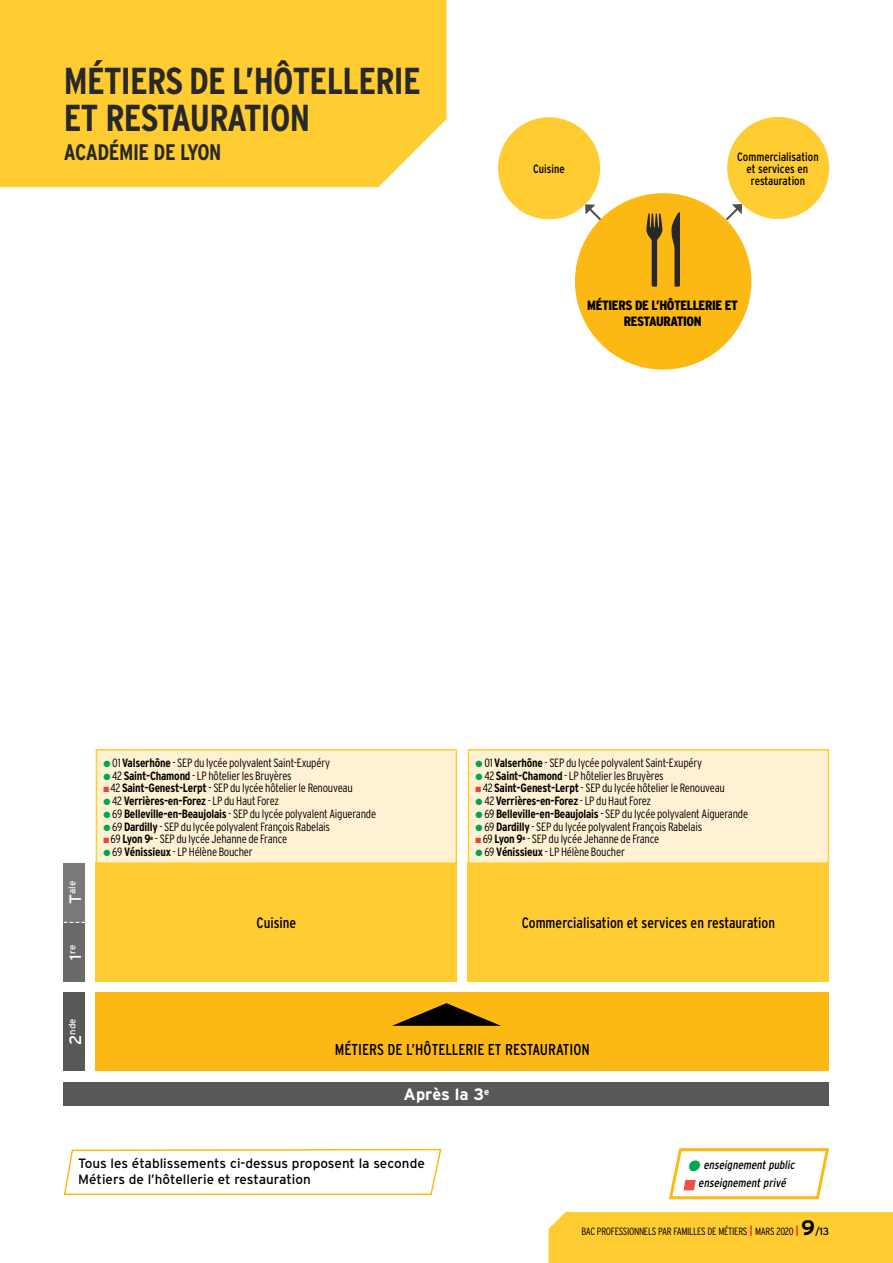
<style>
.page{position:relative;width:893px;height:1263px;background:#fff}
.page>*{position:absolute;margin:0;border:0;box-sizing:border-box;transform-origin:0 0}
.t1{font:700 condensed 37.5px "Interstate";color:#292829}
.t2{font:700 condensed 22.5px "Interstate";color:#292829}
.t3{font:700 16.5px "Interstate";color:#fff}
.t4{font:condensed 15.75px "Interstate";color:#000}
.t5{font:condensed 15px "Interstate";color:#000}
.t6{font:13.5px/16.2px "Interstate";color:#000}
.t7{font:900 condensed 13.5px "Interstate";color:#000}
.t8{font:300 condensed 12px "Interstate";letter-spacing:-.02em;color:#000}
.t9{font:700 condensed 12px "Interstate";letter-spacing:-.02em;color:#000}
.t10{font:condensed 12px/12px "Interstate";color:#000;text-align:center}
.t11{font:italic condensed 12px/18px "Interstate";color:#000;text-align:center}
.t12{font:300 condensed 10.5px "Interstate";letter-spacing:-.03em;color:#000}
.t13{font:9.6px "Interstate";color:#fff}
.s1{font-size:16.5px}
.s2{color:#00a651}
.s3{font-weight:700}
.s4{color:#ec4433}
.s5{font-weight:300}
.s6{font-weight:900;color:#ec4433}
.s7{font-weight:700;font-stretch:normal;font-size:21px}
.s8{font-weight:400;font-stretch:normal}
</style>
<div class="page">
<div style="left:549px;top:1212px;width:344px;height:51px;background:#ffcc31"></div>
<svg style="left:668px;top:1148px;width:162px;height:52px"></svg>
<div style="left:0;top:0;width:446px;height:187px;background:#ffcc31"></div>
<div style="left:64px;top:1082px;width:765px;height:24px;background:#585856"></div>
<div style="left:96px;top:992px;width:733px;height:79px;background:#fdb913"></div>
<svg style="left:392px;top:1003px;width:109px;height:23px"></svg>
<div style="left:96px;top:863px;width:361px;height:119px;background:#ffcc31"></div>
<div style="left:468px;top:863px;width:361px;height:119px;background:#ffcc31"></div>
<div style="left:64px;top:992px;width:21px;height:79px;background:#585856"></div>
<div style="left:64px;top:922px;width:21px;height:60px;background:#696a68"></div>
<div style="left:64px;top:863px;width:21px;height:59px;background:#797a78"></div>
<svg style="left:64px;top:922px;width:21px;height:1px"></svg>
<div style="left:468px;top:750px;width:360px;height:113px;background:#fff1d4"></div>
<div style="left:468px;top:749px;width:361px;height:115px;border:2px solid #ffcc31"></div>
<div style="left:96px;top:750px;width:360px;height:113px;background:#fff1d4"></div>
<div style="left:96px;top:749px;width:361px;height:115px;border:2px solid #ffcc31"></div>
<div style="left:727px;top:117px;width:102px;height:102px;background:#ffcc31;border-radius:50%"></div>
<div style="left:498px;top:117px;width:102px;height:102px;background:#ffcc31;border-radius:50%"></div>
<svg style="left:724px;top:204px;width:18px;height:18px"></svg>
<svg style="left:585px;top:204px;width:16px;height:16px"></svg>
<div style="left:575px;top:193px;width:176px;height:177px;background:#fdb913;border-radius:50%"></div>
<svg style="left:646px;top:213px;width:17px;height:74px"></svg>
<svg style="left:671px;top:212px;width:9px;height:75px"></svg>
<svg style="left:63px;top:1148px;width:379px;height:47px"></svg>
<h1 class="t1" style="left:64px;top:58px;width:40px">Métiers</h1>
<h1 class="t1" style="left:189px;top:58px;width:121px">de l’hôtellerie</h1>
<h1 class="t1" style="left:64px;top:95px;width:60px">et restauration</h1>
<h2 class="t2" style="left:64px;top:138px;width:23px">Académie</h2>
<h2 class="t2" style="left:154px;top:138px;width:56px">de lyon</h2>
<p class="t10" style="left:533px;top:163px;width:33px">Cuisine</p>
<p class="t10" style="left:737px;top:150px;width:83px">Commercialisation et services en restauration</p>
<p class="t7" style="left:587px;top:297px;width:16px">MÉTIERS</p>
<p class="t7" style="left:635px;top:297px;width:47px">DE L’HÔTELLERIE</p>
<p class="t7" style="left:725px;top:297px;width:8px">ET</p>
<p class="t7" style="left:624px;top:313px;width:8px">RESTAURATION</p>
<p class="t13" style="left:66px;top:904px;width:25px;rotate:-90deg"><span class="s1">T</span>ale</p>
<p class="t8" style="left:104px;top:755px;width:228px"><span class="s2">●</span> 01 <span class="s3">Valserhône</span> - SEP du lycée polyvalent Saint-Exupéry</p>
<p class="t8" style="left:104px;top:768px;width:190px"><span class="s2">●</span> 42 <span class="s3">Saint-Chamond</span> - LP hôtelier les Bruyères</p>
<p class="t8" style="left:104px;top:781px;width:251px"><span class="s4">■</span> 42 <span class="s3">Saint-Genest-Lerpt</span> - SEP du lycée hôtelier le Renouveau</p>
<p class="t9" style="left:104px;top:793px;width:177px"><span class="s2">●</span> <span class="s5">42</span> Verrières-en-Forez <span class="s5">- LP du Haut Forez</span></p>
<p class="t8" style="left:104px;top:806px;width:274px"><span class="s2">●</span> 69 <span class="s3">Belleville-en-Beaujolais</span> - SEP du lycée polyvalent Aiguerande</p>
<p class="t8" style="left:104px;top:819px;width:228px"><span class="s2">●</span> 69 <span class="s3">Dardilly</span> - SEP du lycée polyvalent François Rabelais</p>
<p class="t8" style="left:104px;top:832px;width:185px"><span class="s4">■</span> 69 <span class="s3">Lyon 9</span><sup>e</sup> - SEP du lycée Jehanne de France</p>
<p class="t8" style="left:104px;top:844px;width:151px"><span class="s2">●</span> 69 <span class="s3">Vénissieux</span> - LP Hélène Boucher</p>
<p class="t8" style="left:476px;top:755px;width:228px"><span class="s2">●</span> 01 <span class="s3">Valserhône</span> - SEP du lycée polyvalent Saint-Exupéry</p>
<p class="t8" style="left:476px;top:768px;width:190px"><span class="s2">●</span> 42 <span class="s3">Saint-Chamond</span> - LP hôtelier les Bruyères</p>
<p class="t8" style="left:476px;top:781px;width:251px"><span class="s4">■</span> 42 <span class="s3">Saint-Genest-Lerpt</span> - SEP du lycée hôtelier le Renouveau</p>
<p class="t9" style="left:476px;top:793px;width:177px"><span class="s2">●</span> <span class="s5">42</span> Verrières-en-Forez <span class="s5">- LP du Haut Forez</span></p>
<p class="t8" style="left:476px;top:806px;width:274px"><span class="s2">●</span> 69 <span class="s3">Belleville-en-Beaujolais</span> - SEP du lycée polyvalent Aiguerande</p>
<p class="t8" style="left:476px;top:819px;width:228px"><span class="s2">●</span> 69 <span class="s3">Dardilly</span> - SEP du lycée polyvalent François Rabelais</p>
<p class="t8" style="left:476px;top:832px;width:185px"><span class="s4">■</span> 69 <span class="s3">Lyon 9</span><sup>e</sup> - SEP du lycée Jehanne de France</p>
<p class="t8" style="left:476px;top:844px;width:151px"><span class="s2">●</span> 69 <span class="s3">Vénissieux</span> - LP Hélène Boucher</p>
<p class="t13" style="left:66px;top:959px;width:16px;rotate:-90deg"><span class="s1">1</span>re</p>
<p class="t13" style="left:66px;top:1045px;width:28px;rotate:-90deg"><span class="s1">2</span>nde</p>
<p class="t5" style="left:257px;top:914px;width:41px">Cuisine</p>
<p class="t5" style="left:522px;top:914px;width:255px">Commercialisation et services en restauration</p>
<h3 class="t4" style="left:335px;top:1039px;width:17px">Métiers</h3>
<h3 class="t4" style="left:388px;top:1039px;width:52px">de l’hôtellerie</h3>
<h3 class="t4" style="left:488px;top:1039px;width:26px">et restauration</h3>
<h3 class="t3" style="left:404px;top:1084px;width:87px">Après la 3<sup>e</sup></h3>
<p class="t6" style="left:78px;top:1155px;width:348px">Tous les établissements ci-dessus proposent la seconde<br>Métiers de l’hôtellerie et restauration</p>
<p class="t11" style="left:688px;top:1156px;width:111px"><span class="s2">●</span> enseignementpublic enseignementprivé</p>
<p class="t12" style="left:581px;top:1225px;width:249px">Bac professionnels par familles de métiers <span class="s6">|</span> mars 2020 <span class="s6">|</span> <span class="s7">9</span><span class="s8">/13</span></p>
</div>
